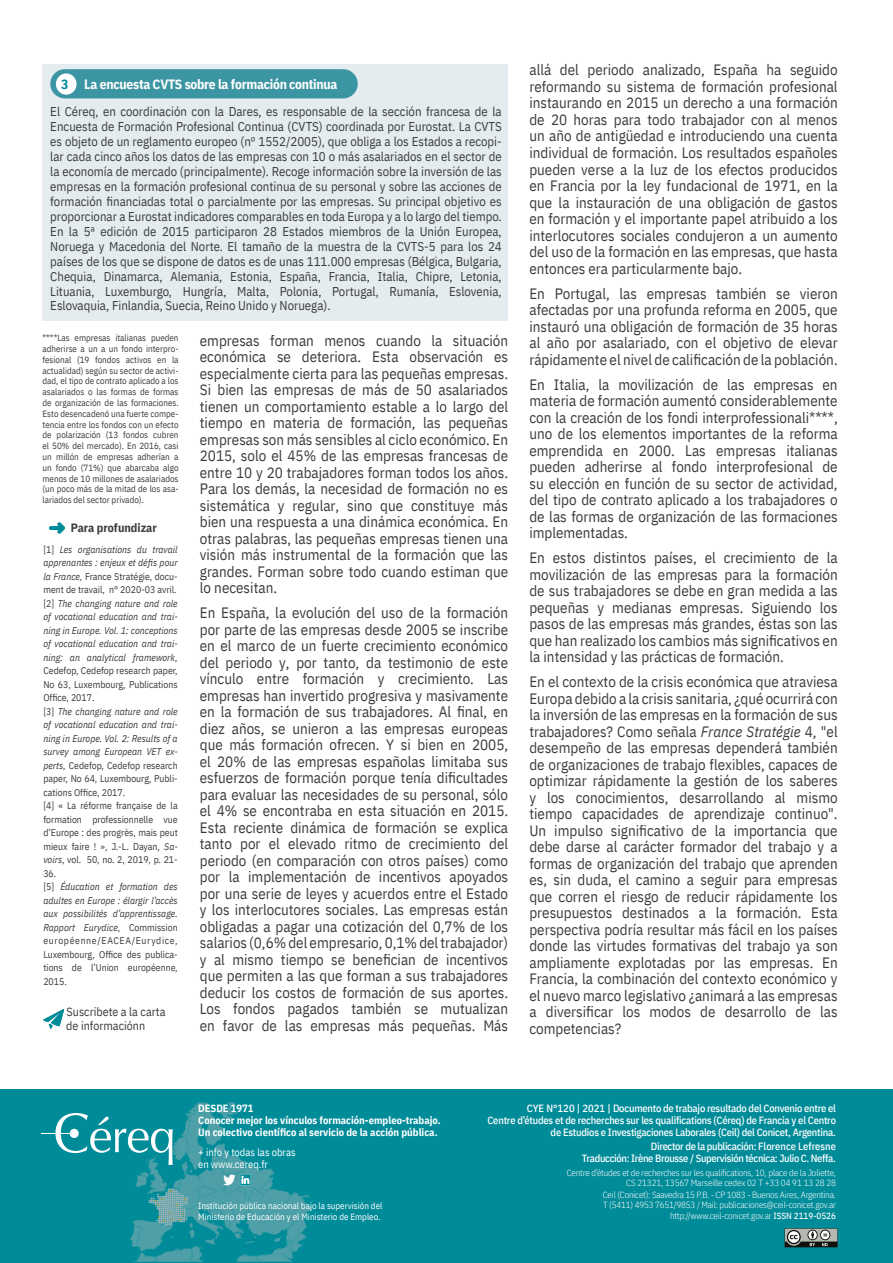
<style>
.page{position:relative;width:893px;height:1263px;background:#fff}
.page>*{position:absolute;margin:0;border:0;box-sizing:border-box;transform-origin:0 0}
.t1{font:15px/16.5px "IBM Plex Sans Cond";color:#3c3c3b;text-align:justify}
.t2{font:700 13.5px "IBM Plex Sans Cond";letter-spacing:-.02em;color:#fff}
.t3{font:12.75px/15px "IBM Plex Sans Cond";color:#3c3c3b;text-align:justify}
.t4{font:12px/14.7px "IBM Plex Sans Cond";color:#3c3c3b}
.t5{font:700 12px "IBM Plex Sans Cond";color:#3c3c3b}
.t6{font:500 10.5px/12px "IBM Plex Sans Cond";letter-spacing:-.02em;color:#fff;text-align:right}
.t7{font:700 10.5px/12px "IBM Plex Sans Cond";color:#fff}
.t8{font:10.5px/12px "IBM Plex Sans Cond";color:#fff}
.t9{font:9.75px/13.5px "IBM Plex Sans Cond";color:#3c3c3b}
.t10{font:italic 9.75px/13.5px "IBM Plex Sans Cond";color:#3c3c3b;text-align:justify}
.t11{font:9px/10.8px "IBM Plex Sans Cond";color:#3c3c3b;text-align:justify}
.t12{font:300 9px/10.9px "IBM Plex Sans Cond";letter-spacing:-.02em;color:#fff;text-align:right}
.t13{font:9px/10.8px "IBM Plex Sans Cond";color:#fff}
.s1{color:#008b99}
.s2{font-style:normal}
.s3{font-style:italic}
.s4{font-family:"IBM Plex Sans Cond Text";font-weight:400}
</style>
<div class="page">
<div style="left:0;top:1089px;width:893px;height:174px;background:#008b99"></div>
<hr style="left:42px;top:1133px;width:35px;height:1px;background:#fff">
<svg style="left:55px;top:1102px;width:257px;height:160px"></svg>
<svg style="left:784px;top:1228px;width:54px;height:20px"></svg>
<svg style="left:43px;top:1009px;width:21px;height:20px"></svg>
<div style="left:43px;top:64px;width:465px;height:256px;background:#e4ecf0"></div>
<div style="left:50px;top:69px;width:308px;height:29px;background:#3c95a2;border-radius:15px"></div>
<div style="left:56px;top:73px;width:21px;height:22px;background:#fff;border-radius:50%"></div>
<svg style="left:49px;top:522px;width:16px;height:12px"></svg>
<p class="t2" style="left:61px;top:74px;width:278px"><span class="s1">3</span> La encuesta CVTS sobre la formación continua</p>
<p class="t3" style="left:50px;top:102px;width:453px">El Céreq, en coordinación con la Dares, es responsable de la sección francesa de la Encuesta de Formación Profesional Continua (CVTS) coordinada por Eurostat. La CVTS es objeto de un reglamento europeo (nº 1552/2005), que obliga a los Estados a recopi&shy;lar cada cinco años los datos de las empresas con 10 o más asalariados en el sector de la economía de mercado (principalmente). Recoge información sobre la inversión de las empresas en la formación profesional continua de su personal y sobre las acciones de formación financiadas total o parcialmente por las empresas. Su principal objetivo es proporcionar a Eurostat indicadores comparables en toda Europa y a lo largo del tiempo.<br>En la 5ª edición de 2015 participaron 28 Estados miembros de la Unión Europea, Noruega y Macedonia del Norte. El tamaño de la muestra de la CVTS-5 para los 24 países de los que se dispone de datos es de unas 111.000 empresas (Bélgica, Bulgaria, Chequia, Dinamarca, Alemania, Estonia, España, Francia, Italia, Chipre, Letonia, Lituania, Luxemburgo, Hungría, Malta, Polonia, Portugal, Rumanía, Eslovenia, Eslovaquia, Finlandia, Suecia, Reino Unido y Noruega).</p>
<p class="t11" style="left:43px;top:332px;width:138px">****Las empresas italianas pueden adherirse a un a un fondo interpro&shy;fesional (19 fondos activos en la actualidad) según su sector de activi&shy;dad, el tipo de contrato aplicado a los asalariados o las formas de formas de organización de las formaciones.<br>Esto desencadenó una fuerte compe&shy;tencia entre los fondos con un efecto de polarización (13 fondos cubren el 50% del mercado). En 2016, casi un millón de empresas adherían a un fondo (71%) que abarcaba algo menos de 10 millones de asalariados (un poco más de la mitad de los asa&shy;lariados del sector privado).</p>
<p class="t5" style="left:71px;top:518px;width:88px">Para profundizar</p>
<p class="t10" style="left:43px;top:542px;width:136px"><span class="s2">[1]</span> Les organisations du travail apprenantes : enjeux et défis pour la France, <span class="s2">France Stratégie, docu&shy;ment de travail, n° 2020-03 avril. [2]</span> The changing nature and role of vocational education and trai&shy;ning in Europe. Vol. 1: conceptions of vocational education and trai&shy;ning: an analytical framework,</p>
<p class="t9" style="left:43px;top:663px;width:136px">Cedefop, Cedefop research paper,<br>No 63, Luxembourg, Publications<br>Office, 2017.<br>[3] <span class="s3">The changing nature and role of vocational education and trai&shy;ning in Europe. Vol. 2: Results of a survey among European VET ex&shy;perts,</span> Cedefop, Cedefop research paper, No 64, Luxembourg, Publi&shy;cations Office, 2017.<br>[4] « La réforme française de la formation professionnelle vue d’Europe : des progrès, mais peut mieux faire ! », J.-L. Dayan, <span class="s3">Sa&shy;voirs</span>, vol. 50, no. 2, 2019, p. 21-<br>36.<br>[5] <span class="s3">Éducation et formation des adultes en Europe : élargir l’accès aux possibilités d’apprentissage.<br>Rapport Eurydice</span>, Commission européenne/EACEA/Eurydice,<br>Luxembourg, Office des publica&shy;tions de l’Union européenne,<br>2015.</p>
<p class="t4" style="left:66px;top:1003px;width:101px">Suscribete a la carta de informaciónn</p>
<p class="t1" style="left:200px;top:331px;width:310px">empresas forman menos cuando la situación económica se deteriora. Esta observación es especialmente cierta para las pequeñas empresas.<br>Si bien las empresas de más de 50 asalariados tienen un comportamiento estable a lo largo del tiempo en materia de formación, las pequeñas empresas son más sensibles al ciclo económico. En 2015, solo el 45% de las empresas francesas de entre 10 y 20 trabajadores forman todos los años.<br>Para los demás, la necesidad de formación no es sistemática y regular, sino que constituye más bien una respuesta a una dinámica económica. En otras palabras, las pequeñas empresas tienen una visión más instrumental de la formación que las grandes. Forman sobre todo cuando estiman que lo necesitan.</p>
<p class="t1" style="left:200px;top:603px;width:310px">En España, la evolución del uso de la formación por parte de las empresas desde 2005 se inscribe en el marco de un fuerte crecimiento económico del periodo y, por tanto, da testimonio de este vínculo entre formación y crecimiento. Las empresas han invertido progresiva y masivamente en la formación de sus trabajadores. Al final, en diez años, se unieron a las empresas europeas que más formación ofrecen. Y si bien en 2005, el 20% de las empresas españolas limitaba sus esfuerzos de formación porque tenía dificultades para evaluar las necesidades de su personal, sólo el 4% se encontraba en esta situación en 2015.<br>Esta reciente dinámica de formación se explica tanto por el elevado ritmo de crecimiento del periodo (en comparación con otros países) como por la implementación de incentivos apoyados por una serie de leyes y acuerdos entre el Estado y los interlocutores sociales. Las empresas están obligadas a pagar una cotización del 0,7% de los salarios (0,6% del empresario, 0,1% del trabajador) y al mismo tiempo se benefician de incentivos que permiten a las que forman a sus trabajadores deducir los costos de formación de sus aportes.<br>Los fondos pagados también se mutualizan en favor de las empresas más pequeñas. Más</p>
<p class="t1" style="left:529px;top:61px;width:310px">allá del periodo analizado, España ha seguido reformando su sistema de formación profesional instaurando en 2015 un derecho a una formación de 20 horas para todo trabajador con al menos un año de antigüedad e introduciendo una cuenta individual de formación. Los resultados españoles pueden verse a la luz de los efectos producidos en Francia por la ley fundacional de 1971, en la que la instauración de una obligación de gastos en formación y el importante papel atribuido a los interlocutores sociales condujeron a un aumento del uso de la formación en las empresas, que hasta entonces era particularmente bajo.</p>
<p class="t1" style="left:529px;top:284px;width:310px">En Portugal, las empresas también se vieron afectadas por una profunda reforma en 2005, que instauró una obligación de formación de 35 horas al año por asalariado, con el objetivo de elevar rápidamente el nivel de calificación de la población.</p>
<p class="t1" style="left:529px;top:375px;width:310px">En Italia, la movilización de las empresas en materia de formación aumentó considerablemente con la creación de los fondi interprofessionali****, uno de los elementos importantes de la reforma emprendida en 2000. Las empresas italianas pueden adherirse al fondo interprofesional de su elección en función de su sector de actividad, del tipo de contrato aplicado a los trabajadores o de las formas de organización de las formaciones implementadas.</p>
<p class="t1" style="left:529px;top:548px;width:310px">En estos distintos países, el crecimiento de la movilización de las empresas para la formación de sus trabajadores se debe en gran medida a las pequeñas y medianas empresas. Siguiendo los pasos de las empresas más grandes, éstas son las que han realizado los cambios más significativos en la intensidad y las prácticas de formación.</p>
<p class="t1" style="left:529px;top:672px;width:310px">En el contexto de la crisis económica que atraviesa Europa debido a la crisis sanitaria, ¿qué ocurrirá con la inversión de las empresas en la formación de sus trabajadores? Como señala <span class="s3">France Stratégie</span> 4, "el desempeño de las empresas dependerá también de organizaciones de trabajo flexibles, capaces de optimizar rápidamente la gestión de los saberes y los conocimientos, desarrollando al mismo tiempo capacidades de aprendizaje continuo".<br>Un impulso significativo de la importancia que debe darse al carácter formador del trabajo y a formas de organización del trabajo que aprenden es, sin duda, el camino a seguir para empresas que corren el riesgo de reducir rápidamente los presupuestos destinados a la formación. Esta perspectiva podría resultar más fácil en los países donde las virtudes formativas del trabajo ya son ampliamente explotadas por las empresas. En Francia, la combinación del contexto económico y el nuevo marco legislativo ¿animará a las empresas a diversificar los modos de desarrollo de las competencias?</p>
<p class="t7" style="left:198px;top:1101px;width:244px">DESDE 1971<br>Conocer mejor los vínculos formación-empleo-trabajo.<br>Un colectivo científico al servicio de la acción pública.</p>
<p class="t8" style="left:198px;top:1145px;width:99px">+ info y todas las obras en www.cereq.fr</p>
<p class="t13" style="left:198px;top:1199px;width:186px">Institución pública nacional bajo la supervisión del<br>Ministerio de Educación y el Ministerio de Empleo.</p>
<p class="t6" style="left:487px;top:1101px;width:350px">CYE N°120 | 2021 | Documento de trabajo resultado del Convenio entre el<br>Centre d’études et de recherches sur les qualifications (Céreq) de Francia y el Centro de Estudios e Investigaciones Laborales (Ceil) del Conicet, Argentina.</p>
<p class="t6" style="left:582px;top:1139px;width:256px">Director de la publicación: Florence Lefresne<br>Traducción: Irène Brousse / Supervisión técnica: Julio C. Neffa.</p>
<p class="t12" style="left:567px;top:1166px;width:271px">Centre d’études et de recherches sur les qualifications, 10, place de la Joliette, CS 21321, 13567 Marseille cedex 02 T +33 04 91 13 28 28<br>Ceil (Conicet): Saavedra 15 P.B. - CP 1083 - Buenos Aires, Argentina.<br>T (5411) 4953 7651/9853 / Mail: publicaciones@ceil-conicet.gov.ar http://www.ceil-conicet.gov.ar <span class="s4">ISSN 2119-0526</span></p>
</div>
